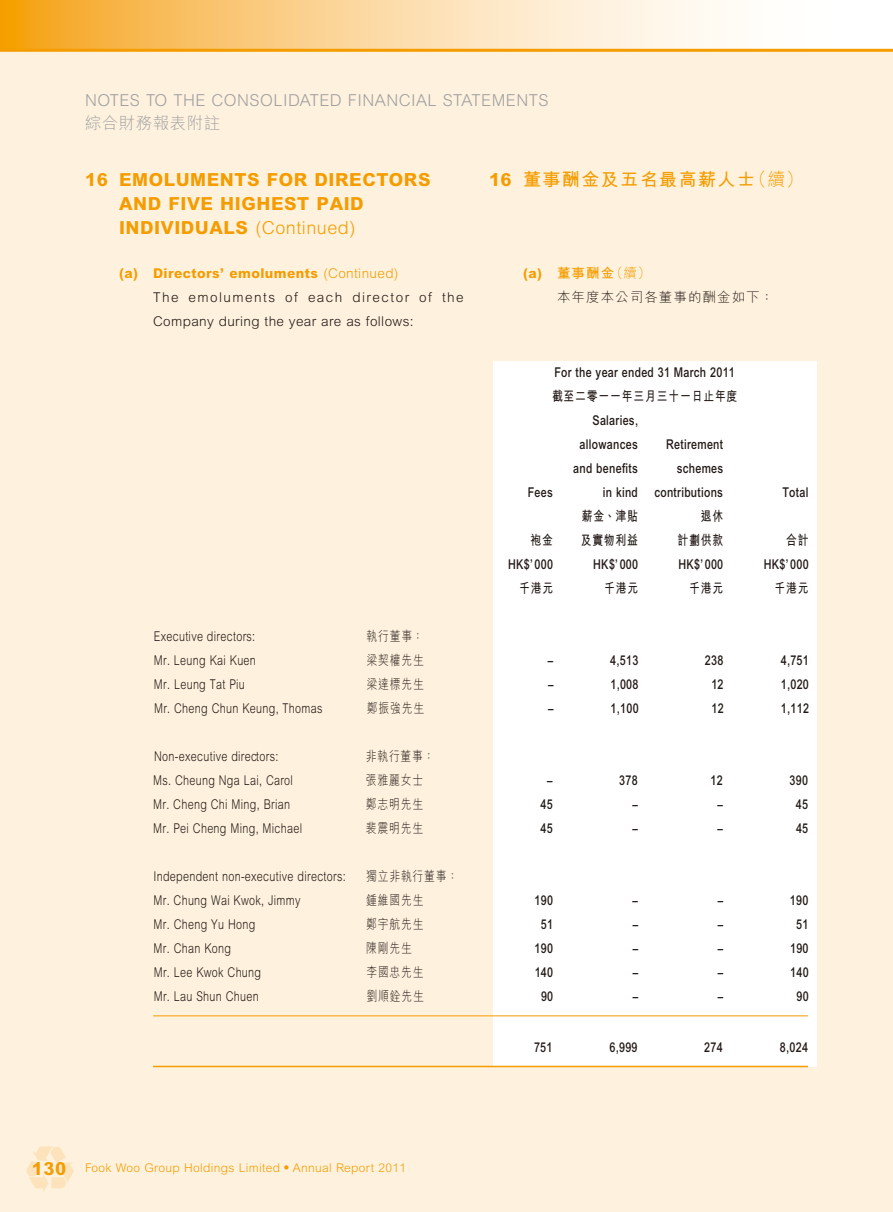
<style>
.page{position:relative;width:893px;height:1212px;background:#fef2de}
.page>*{position:absolute;margin:0;border:0;box-sizing:border-box;transform-origin:0 0}
.t1{font:800 18px/24px "Arial MT Std";letter-spacing:.03em;color:#f49c00}
.t2{font:700 18px "M Hei HK";letter-spacing:.08em;color:#f49c00}
.t3{font:300 16.5px "Arial MT Std";letter-spacing:.03em;color:#a0a0a1}
.t4{font:300 16.5px "M Hei HK";letter-spacing:.03em;color:#a0a0a1}
.t5{font:300 13.5px "Arial MT Std";letter-spacing:.03em;color:#231916;scale:.8 1}
.t6{font:500 13.5px/24px "Arial MT Std";letter-spacing:.03em;color:#231916;text-align:right;scale:.8 1}
.t7{font:300 13.5px/24px "Arial MT Std";letter-spacing:.07em;color:#231916}
.t8{font:300 13.5px "M Hei HK";letter-spacing:.08em;color:#231916;scale:.8 1}
.t9{font:700 13.5px "M Hei HK";letter-spacing:.08em;color:#231916;scale:.8 1}
.t10{font:300 13.5px/24px "M Hei HK";letter-spacing:.08em;color:#231916}
.t11{font:300 12px "Arial MT Std";letter-spacing:.03em;color:#f49c00}
.s1{font-weight:300}
.s2{font-weight:800;color:#f49c00}
.s3{color:#f49c00}
.s4{font-family:"Arial MT Std";font-weight:800}
.s5{font-family:"Arial MT Std";font-weight:800;color:#f49c00}
.s6{font-weight:700;color:#f49c00}
.s7{font-weight:800;font-size:18px}
.s8{font-family:"M Hei HK"}
</style>
<div class="page">
<svg style="left:26px;top:1146px;width:48px;height:46px"></svg>
<svg style="left:0;top:0;width:893px;height:49px"></svg>
<hr style="left:0;top:49px;width:893px;height:3px;background:#f49c00">
<div style="left:493px;top:361px;width:323px;height:705px;background:#fff"></div>
<hr style="left:153px;top:1015px;width:655px;height:1px;background:#f49c00">
<hr style="left:153px;top:1066px;width:655px;height:1px;background:#f49c00">
<p class="t3" style="left:85px;top:91px;width:465px">NOTES TO THE CONSOLIDATED FINANCIAL STATEMENTS</p>
<p class="t4" style="left:85px;top:111px;width:137px">綜合財務報表附註</p>
<h1 class="t1" style="left:119px;top:167px;width:313px;text-indent:-34px">16 EMOLUMENTS FOR DIRECTORS<br>AND FIVE HIGHEST PAID<br>INDIVIDUALS <span class="s1">(Continued)</span></h1>
<p class="t7" style="left:153px;top:261px;width:312px;text-indent:-34px"><span class="s2">(a) Directors’ emoluments</span> <span class="s3">(Continued)<br></span>The emoluments of each director of the<br>Company during the year are as follows:</p>
<h1 class="t2" style="left:489px;top:166px;width:316px"><span class="s4">16</span> 董事酬金及五名最高薪人士<span class="s1">（續）</span></h1>
<p class="t10" style="left:557px;top:261px;width:218px;text-indent:-34px"><span class="s5">(a)</span> <span class="s6">董事酬金</span><span class="s3">（續）<br></span>本年度本公司各董事的酬金如下：</p>
<p class="t6" style="left:554px;top:360px;width:227px">For the year ended 31 March 2011</p>
<p class="t9" style="left:552px;top:386px;width:233px">截至二零一一年三月三十一日止年度</p>
<p class="t6" style="left:580px;top:408px;width:75px">Salaries, allowances</p>
<p class="t6" style="left:666px;top:432px;width:73px">Retirement</p>
<p class="t6" style="left:573px;top:456px;width:82px">and benefits</p>
<p class="t6" style="left:677px;top:456px;width:60px">schemes</p>
<p class="t6" style="left:528px;top:480px;width:33px">Fees</p>
<p class="t6" style="left:603px;top:480px;width:152px">in kind contributions</p>
<p class="t6" style="left:782px;top:480px;width:34px">Total</p>
<p class="t9" style="left:582px;top:506px;width:72px">薪金、津貼</p>
<p class="t9" style="left:701px;top:506px;width:30px">退休</p>
<p class="t9" style="left:531px;top:530px;width:30px">袍金</p>
<p class="t9" style="left:581px;top:530px;width:73px">及實物利益</p>
<p class="t9" style="left:677px;top:530px;width:59px">計劃供款</p>
<p class="t9" style="left:786px;top:530px;width:30px">合計</p>
<p class="t6" style="left:508px;top:552px;width:58px">HK$’ 000</p>
<p class="t6" style="left:593px;top:552px;width:58px">HK$’ 000</p>
<p class="t6" style="left:678px;top:552px;width:58px">HK$’ 000</p>
<p class="t6" style="left:764px;top:552px;width:58px">HK$’ 000</p>
<p class="t9" style="left:519px;top:578px;width:44px">千港元</p>
<p class="t9" style="left:604px;top:578px;width:44px">千港元</p>
<p class="t9" style="left:689px;top:578px;width:44px">千港元</p>
<p class="t9" style="left:775px;top:578px;width:44px">千港元</p>
<p class="t5" style="left:154px;top:629px;width:128px">Executive directors:</p>
<p class="t8" style="left:366px;top:627px;width:73px">執行董事：</p>
<p class="t5" style="left:154px;top:653px;width:129px">Mr. Leung Kai Kuen</p>
<p class="t8" style="left:366px;top:651px;width:73px">梁契權先生</p>
<p class="t6" style="left:548px;top:648px;width:8px">–</p>
<p class="t6" style="left:610px;top:648px;width:37px">4,513</p>
<p class="t6" style="left:705px;top:648px;width:25px">238</p>
<p class="t6" style="left:781px;top:648px;width:37px">4,751</p>
<p class="t5" style="left:154px;top:677px;width:115px">Mr. Leung Tat Piu</p>
<p class="t8" style="left:367px;top:675px;width:73px">梁達標先生</p>
<p class="t6" style="left:548px;top:672px;width:8px">–</p>
<p class="t6" style="left:610px;top:672px;width:37px">1,008</p>
<p class="t6" style="left:711px;top:672px;width:17px">12</p>
<p class="t6" style="left:781px;top:672px;width:37px">1,020</p>
<p class="t5" style="left:154px;top:701px;width:212px">Mr. Cheng Chun Keung, Thomas</p>
<p class="t8" style="left:367px;top:699px;width:73px">鄭振強先生</p>
<p class="t6" style="left:548px;top:696px;width:8px">–</p>
<p class="t6" style="left:611px;top:696px;width:37px">1,100</p>
<p class="t6" style="left:711px;top:696px;width:17px">12</p>
<p class="t6" style="left:781px;top:696px;width:37px">1,112</p>
<p class="t5" style="left:154px;top:749px;width:157px">Non-executive directors:</p>
<p class="t8" style="left:366px;top:747px;width:87px">非執行董事：</p>
<p class="t5" style="left:153px;top:773px;width:176px">Ms. Cheung Nga Lai, Carol</p>
<p class="t8" style="left:366px;top:771px;width:73px">張雅麗女士</p>
<p class="t6" style="left:547px;top:768px;width:8px">–</p>
<p class="t6" style="left:619px;top:768px;width:25px">378</p>
<p class="t6" style="left:710px;top:768px;width:17px">12</p>
<p class="t6" style="left:790px;top:768px;width:25px">390</p>
<p class="t5" style="left:153px;top:797px;width:173px">Mr. Cheng Chi Ming, Brian</p>
<p class="t8" style="left:366px;top:795px;width:73px">鄭志明先生</p>
<p class="t6" style="left:540px;top:792px;width:17px">45</p>
<p class="t6" style="left:632px;top:792px;width:8px">–</p>
<p class="t6" style="left:717px;top:792px;width:8px">–</p>
<p class="t6" style="left:796px;top:792px;width:17px">45</p>
<p class="t5" style="left:153px;top:821px;width:188px">Mr. Pei Cheng Ming, Michael</p>
<p class="t8" style="left:366px;top:819px;width:73px">裴震明先生</p>
<p class="t6" style="left:541px;top:816px;width:17px">45</p>
<p class="t6" style="left:632px;top:816px;width:8px">–</p>
<p class="t6" style="left:717px;top:816px;width:8px">–</p>
<p class="t6" style="left:796px;top:816px;width:17px">45</p>
<p class="t5" style="left:153px;top:869px;width:242px">Independent non-executive directors:</p>
<p class="t8" style="left:366px;top:867px;width:116px">獨立非執行董事：</p>
<p class="t5" style="left:153px;top:893px;width:185px">Mr. Chung Wai Kwok, Jimmy</p>
<p class="t8" style="left:366px;top:891px;width:73px">鍾維國先生</p>
<p class="t6" style="left:534px;top:888px;width:25px">190</p>
<p class="t6" style="left:633px;top:888px;width:8px">–</p>
<p class="t6" style="left:718px;top:888px;width:8px">–</p>
<p class="t6" style="left:790px;top:888px;width:25px">190</p>
<p class="t5" style="left:154px;top:917px;width:129px">Mr. Cheng Yu Hong</p>
<p class="t8" style="left:366px;top:915px;width:73px">鄭宇航先生</p>
<p class="t6" style="left:541px;top:912px;width:17px">51</p>
<p class="t6" style="left:633px;top:912px;width:8px">–</p>
<p class="t6" style="left:718px;top:912px;width:8px">–</p>
<p class="t6" style="left:796px;top:912px;width:17px">51</p>
<p class="t5" style="left:154px;top:941px;width:98px">Mr. Chan Kong</p>
<p class="t8" style="left:366px;top:939px;width:59px">陳剛先生</p>
<p class="t6" style="left:535px;top:936px;width:25px">190</p>
<p class="t6" style="left:633px;top:936px;width:8px">–</p>
<p class="t6" style="left:718px;top:936px;width:8px">–</p>
<p class="t6" style="left:790px;top:936px;width:25px">190</p>
<p class="t5" style="left:154px;top:965px;width:136px">Mr. Lee Kwok Chung</p>
<p class="t8" style="left:366px;top:963px;width:73px">李國忠先生</p>
<p class="t6" style="left:535px;top:960px;width:25px">140</p>
<p class="t6" style="left:633px;top:960px;width:8px">–</p>
<p class="t6" style="left:718px;top:960px;width:8px">–</p>
<p class="t6" style="left:790px;top:960px;width:25px">140</p>
<p class="t5" style="left:154px;top:989px;width:133px">Mr. Lau Shun Chuen</p>
<p class="t8" style="left:366px;top:987px;width:73px">劉順銓先生</p>
<p class="t6" style="left:541px;top:984px;width:17px">90</p>
<p class="t6" style="left:633px;top:984px;width:8px">–</p>
<p class="t6" style="left:718px;top:984px;width:8px">–</p>
<p class="t6" style="left:796px;top:984px;width:17px">90</p>
<p class="t11" style="left:32px;top:1161px;width:376px"><span class="s7">130</span> Fook Woo Group Holdings Limited<span class="s8">•</span>Annual Report 2011</p>
<p class="t6" style="left:534px;top:1035px;width:25px">751</p>
<p class="t6" style="left:609px;top:1035px;width:37px">6,999</p>
<p class="t6" style="left:704px;top:1035px;width:25px">274</p>
<p class="t6" style="left:780px;top:1035px;width:37px">8,024</p>
</div>
